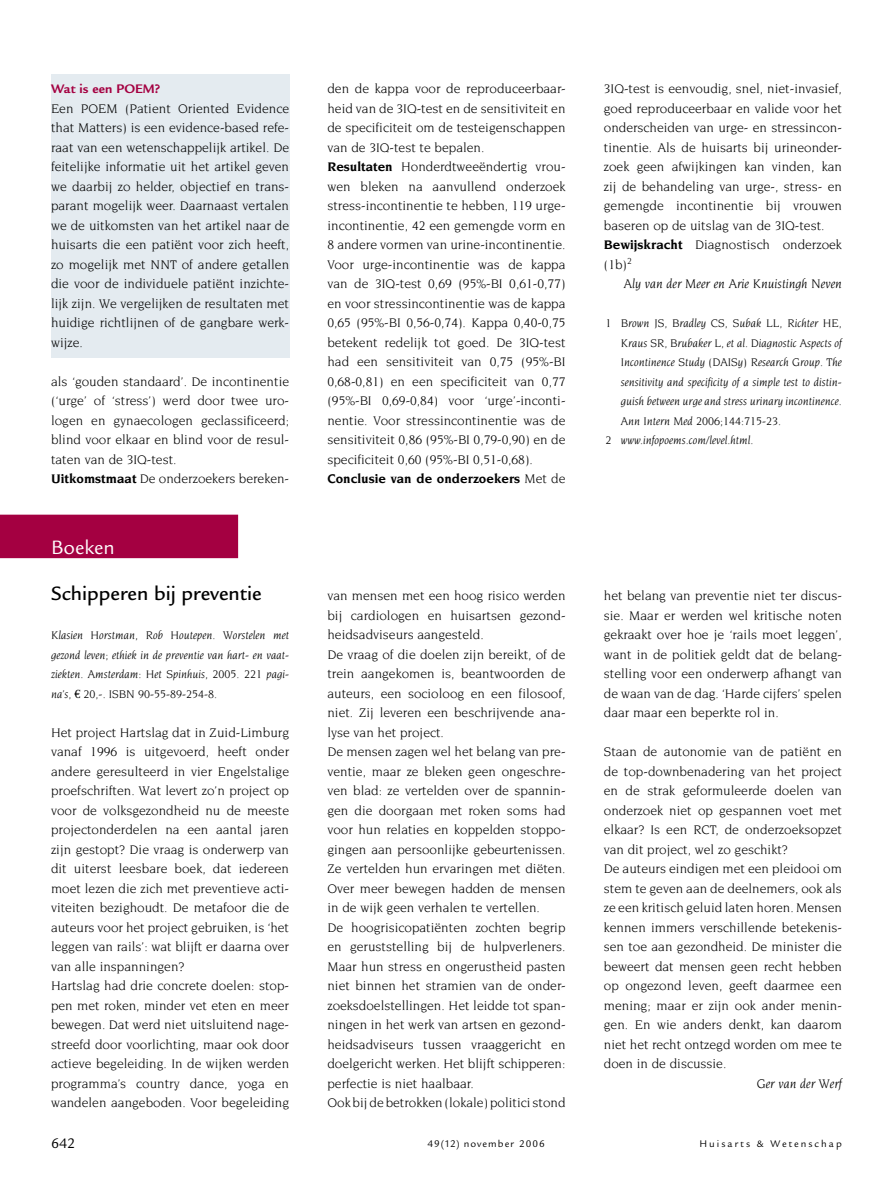
<style>
.page{position:relative;width:893px;height:1191px;background:#fff}
.page>*{position:absolute;margin:0;border:0;box-sizing:border-box;transform-origin:0 0}
.Artikelkop{font:500 21px "Legacy Sans";color:#000}
.RubriekskopTussen{font:21px "Legacy Sans";color:#fff}
.t1{font:15px "Legacy Sans";color:#000}
.Blok{font:13.5px/19.5px "Novarese";color:#000;text-align:justify}
.t2{font:italic 13.5px "Novarese";color:#000}
.t3{font:700 13.5px "Novarese";color:#000}
.Blokkop{font:700 13.5px "Legacy Sans";color:#a40041}
.Literatuurlijst{font:italic 12px/19.5px "Novarese";color:#000;text-align:justify}
.Onderkop{font:italic 12px/19.5px "Novarese";color:#000;text-align:justify}
.t4{font:10.5px "Legacy Sans";letter-spacing:.19em;color:#000}
.t5{font:10.5px "Legacy Sans";letter-spacing:.1em;color:#000}
.s1{font-weight:700}
.s2{font-family:"Euro Serif";font-style:normal}
.s3{font-weight:400}
</style>
<div class="page">
<div style="left:0;top:514px;width:238px;height:44px;background:#a40041"></div>
<div style="left:51px;top:74px;width:238px;height:284px;background:#e4ebf0"></div>
<p class="Blokkop" style="left:51px;top:81px;width:111px">Wat is een POEM?</p>
<p class="Blok" style="left:51px;top:98px;width:240px">Een POEM (Patient Oriented Evidence that Matters) is een evidence-based refe&shy;raat van een wetenschappelijk artikel. De feitelijke informatie uit het artikel geven we daarbij zo helder, objectief en trans&shy;parant mogelijk weer. Daarnaast vertalen we de uitkomsten van het artikel naar de huisarts die een patiënt voor zich heeft, zo mogelijk met NNT of andere getallen die voor de individuele patiënt inzichte&shy;lijk zijn. We vergelijken de resultaten met huidige richtlijnen of de gangbare werk&shy;wijze.</p>
<p class="Blok" style="left:51px;top:371px;width:240px">als ‘gouden standaard’. De incontinentie (‘urge’ of ‘stress’) werd door twee uro&shy;logen en gynaecologen geclassificeerd; blind voor elkaar en blind voor de resul&shy;taten van de 3IQ-test.</p>
<p class="Blok" style="left:51px;top:469px;width:240px"><span class="s1">Uitkomstmaat</span> De onderzoekers bereken-</p>
<p class="RubriekskopTussen" style="left:51px;top:535px;width:65px">Boeken</p>
<p class="Artikelkop" style="left:51px;top:581px;width:212px">Schipperen bij preventie</p>
<p class="Onderkop" style="left:51px;top:625px;width:240px">Klasien Horstman, Rob Houtepen. Worstelen met gezond leven; ethiek in de preventie van hart- en vaat&shy;ziekten. Amsterdam: Het Spinhuis, 2005. 221 pagi&shy;na’s, <span class="s2">€</span> 20,-. ISBN 90-55-89-254-8.</p>
<p class="Blok" style="left:51px;top:722px;width:240px">Het project Hartslag dat in Zuid-Limburg vanaf 1996 is uitgevoerd, heeft onder andere geresulteerd in vier Engelstalige proefschriften. Wat levert zo’n project op voor de volksgezondheid nu de meeste projectonderdelen na een aantal jaren zijn gestopt? Die vraag is onderwerp van dit uiterst leesbare boek, dat iedereen moet lezen die zich met preventieve acti&shy;viteiten bezighoudt. De metafoor die de auteurs voor het project gebruiken, is ‘het leggen van rails’: wat blijft er daarna over van alle inspanningen?</p>
<p class="Blok" style="left:51px;top:976px;width:240px">Hartslag had drie concrete doelen: stop&shy;pen met roken, minder vet eten en meer bewegen. Dat werd niet uitsluitend nage&shy;streefd door voorlichting, maar ook door actieve begeleiding. In de wijken werden programma’s country dance, yoga en wandelen aangeboden. Voor begeleiding</p>
<p class="Blok" style="left:327px;top:79px;width:240px">den de kappa voor de reproduceerbaar&shy;heid van de 3IQ-test en de sensitiviteit en de specificiteit om de testeigenschappen van de 3IQ-test te bepalen.</p>
<p class="Blok" style="left:327px;top:157px;width:240px"><span class="s1">Resultaten</span> Honderdtweeëndertig vrou&shy;wen bleken na aanvullend onderzoek stress-incontinentie te hebben, 119 urge&shy;incontinentie, 42 een gemengde vorm en 8 andere vormen van urine-incontinentie.<br>Voor urge-incontinentie was de kappa van de 3IQ-test 0,69 (95%-BI 0,61-0,77) en voor stressincontinentie was de kappa 0,65 (95%-BI 0,56-0,74). Kappa 0,40-0,75 betekent redelijk tot goed. De 3IQ-test had een sensitiviteit van 0,75 (95%-BI 0,68-0,81) en een specificiteit van 0,77 (95%-BI 0,69-0,84) voor ‘urge’-inconti&shy;nentie. Voor stressincontinentie was de sensitiviteit 0,86 (95%-BI 0,79-0,90) en de specificiteit 0,60 (95%-BI 0,51-0,68).</p>
<p class="t3" style="left:327px;top:471px;width:240px">Conclusie van de onderzoekers <span class="s3">Met de</span></p>
<p class="Blok" style="left:604px;top:79px;width:240px">3IQ-test is eenvoudig, snel, niet-invasief, goed reproduceerbaar en valide voor het onderscheiden van urge- en stressincon&shy;tinentie. Als de huisarts bij urineonder&shy;zoek geen afwijkingen kan vinden, kan zij de behandeling van urge-, stress- en gemengde incontinentie bij vrouwen baseren op de uitslag van de 3IQ-test.</p>
<p class="Blok" style="left:604px;top:235px;width:240px"><span class="s1">Bewijskracht</span> Diagnostisch onderzoek (1b)<sup>2</sup></p>
<p class="t2" style="left:624px;top:276px;width:220px">Aly van der Meer en Arie Knuistingh Neven</p>
<p class="Literatuurlijst" style="left:621px;top:313px;width:223px;text-indent:-16px">1 Brown JS, Bradley CS, Subak LL, Richter HE, Kraus SR, Brubaker L, et al. Diagnostic Aspects of Incontinence Study (DAISy) Research Group. The sensitivity and specificity of a simple test to distin&shy;guish between urge and stress urinary incontinence.<br>Ann Intern Med 2006;144:715-23.</p>
<p class="Literatuurlijst" style="left:605px;top:430px;width:150px">2 www.infopoems.com/level.html.</p>
<p class="Blok" style="left:327px;top:586px;width:240px">van mensen met een hoog risico werden bij cardiologen en huisartsen gezond&shy;heidsadviseurs aangesteld.</p>
<p class="Blok" style="left:327px;top:644px;width:240px">De vraag of die doelen zijn bereikt, of de trein aangekomen is, beantwoorden de auteurs, een socioloog en een filosoof, niet. Zij leveren een beschrijvende ana&shy;lyse van het project.</p>
<p class="Blok" style="left:327px;top:742px;width:240px">De mensen zagen wel het belang van pre&shy;ventie, maar ze bleken geen ongeschre&shy;ven blad: ze vertelden over de spannin&shy;gen die doorgaan met roken soms had voor hun relaties en koppelden stoppo&shy;gingen aan persoonlijke gebeurtenissen.<br>Ze vertelden hun ervaringen met diëten.<br>Over meer bewegen hadden de mensen in de wijk geen verhalen te vertellen.</p>
<p class="Blok" style="left:327px;top:917px;width:240px">De hoogrisicopatiënten zochten begrip en geruststelling bij de hulpverleners.<br>Maar hun stress en ongerustheid pasten niet binnen het stramien van de onder&shy;zoeksdoelstellingen. Het leidde tot span&shy;ningen in het werk van artsen en gezond&shy;heidsadviseurs tussen vraaggericht en doelgericht werken. Het blijft schipperen: perfectie is niet haalbaar.</p>
<p class="Blok" style="left:327px;top:1093px;width:240px">Ook bij de betrokken (lokale) politici stond</p>
<p class="Blok" style="left:604px;top:586px;width:240px">het belang van preventie niet ter discus&shy;sie. Maar er werden wel kritische noten gekraakt over hoe je ‘rails moet leggen’, want in de politiek geldt dat de belang&shy;stelling voor een onderwerp afhangt van de waan van de dag. ‘Harde cijfers’ spelen daar maar een beperkte rol in.</p>
<p class="Blok" style="left:604px;top:742px;width:240px">Staan de autonomie van de patiënt en de top-downbenadering van het project en de strak geformuleerde doelen van onderzoek niet op gespannen voet met elkaar? Is een RCT, de onderzoeksopzet van dit project, wel zo geschikt?</p>
<p class="Blok" style="left:604px;top:859px;width:240px">De auteurs eindigen met een pleidooi om stem te geven aan de deelnemers, ook als ze een kritisch geluid laten horen. Mensen kennen immers verschillende betekenis&shy;sen toe aan gezondheid. De minister die beweert dat mensen geen recht hebben op ongezond leven, geeft daarmee een mening; maar er zijn ook ander menin&shy;gen. En wie anders denkt, kan daarom niet het recht ontzegd worden om mee te doen in de discussie.</p>
<p class="t2" style="left:757px;top:1076px;width:87px">Ger van der Werf</p>
<p class="t1" style="left:51px;top:1134px;width:26px">642</p>
<p class="t5" style="left:427px;top:1138px;width:119px">49(12) november 2006</p>
<p class="t4" style="left:699px;top:1138px;width:144px">Huisarts &amp; Wetenschap</p>
</div>
